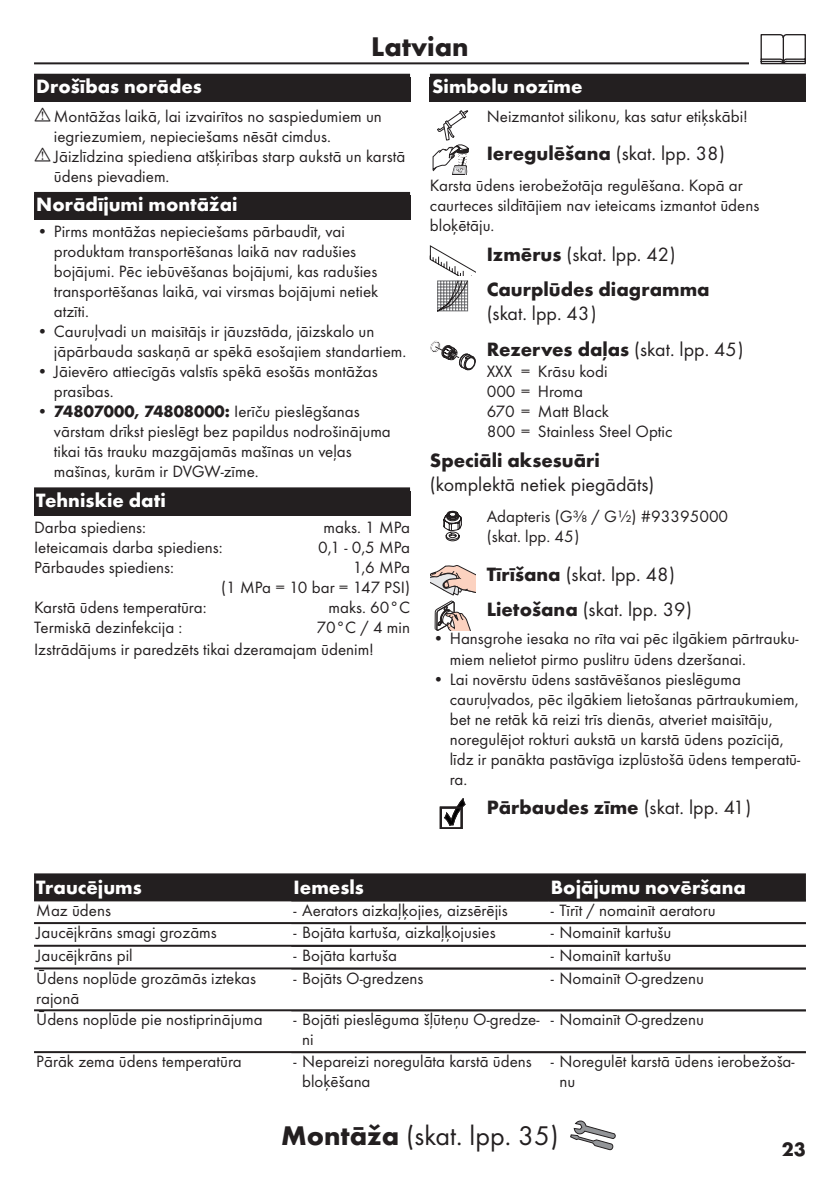
<style>
.page{position:relative;width:840px;height:1191px;background:#fff}
.page>*{position:absolute;margin:0;border:0;box-sizing:border-box;transform-origin:0 0}
.Montage_mit_Symbol_LV{font:28px "Futura TOT Boo";color:#231f20}
.Montage_mit_Symbol_ET{font:700 28px "Futura TOT";color:#231f20}
.Montage_mit_Symbol_ET-2{font:20px/35.4px "Futura TOT Boo";color:#231f20}
.Montage_mit_Symbol_ET-3{font:700 20px/35.4px "Futura TOT";color:#231f20}
.Montage_mit_Symbol_ET-4{font:700 20px "Futura TOT";color:#fff}
.Tabelle_Kopf_LV{font:700 20px "Futura TOT";color:#fff}
.Montage_mit_Symbol_ET-5{font:17px/20px "Futura TOT Boo";color:#231f20}
.Tabelle_Spalte_LV{font:17px/20px "Futura TOT Boo";color:#231f20}
.s1{font-family:"Futura TOT";font-weight:700}
.s2{font-family:"Futura TOT Boo";font-weight:400}
</style>
<div class="page">
<hr style="left:34px;top:62px;width:771px;height:2px;background:#231f20">
<div style="left:748px;top:34px;width:68px;height:34px;background:#fff"></div>
<svg style="left:760px;top:34px;width:45px;height:30px"></svg>
<svg style="left:570px;top:1120px;width:45px;height:30px"></svg>
<div style="left:34px;top:74px;width:376px;height:28px;background:#231f20"></div>
<div style="left:34px;top:192px;width:376px;height:28px;background:#231f20"></div>
<div style="left:34px;top:487px;width:376px;height:28px;background:#231f20"></div>
<div style="left:429px;top:74px;width:376px;height:28px;background:#231f20"></div>
<svg style="left:432px;top:110px;width:36px;height:65px"></svg>
<svg style="left:429px;top:245px;width:46px;height:66px"></svg>
<svg style="left:430px;top:340px;width:45px;height:30px"></svg>
<svg style="left:443px;top:511px;width:19px;height:30px"></svg>
<svg style="left:430px;top:565px;width:45px;height:65px"></svg>
<svg style="left:440px;top:798px;width:25px;height:31px"></svg>
<div style="left:34px;top:873px;width:771px;height:26px;background:#231f20"></div>
<hr style="left:34px;top:899px;width:771px;height:2px;background:#231f20">
<hr style="left:34px;top:922px;width:771px;height:2px;background:#231f20">
<hr style="left:34px;top:944px;width:771px;height:2px;background:#231f20">
<hr style="left:34px;top:967px;width:771px;height:2px;background:#231f20">
<hr style="left:34px;top:1009px;width:771px;height:2px;background:#231f20">
<hr style="left:34px;top:1051px;width:771px;height:2px;background:#231f20">
<p class="Montage_mit_Symbol_ET" style="left:371px;top:29px;width:99px">Latvian</p>
<p class="Montage_mit_Symbol_ET-4" style="left:36px;top:74px;width:167px">Drošības norādes</p>
<p class="Montage_mit_Symbol_ET-5" style="left:54px;top:106px;width:353px">Montāžas laikā, lai izvairītos no saspiedumiem un iegriezumiem, nepieciešams nēsāt cimdus.<br>Jāizlīdzina spiediena atšķirības starp aukstā un karstā ūdens pievadiem.</p>
<p class="Montage_mit_Symbol_ET-4" style="left:36px;top:192px;width:202px">Norādījumi montāžai</p>
<p class="Montage_mit_Symbol_ET-5" style="left:54px;top:221px;width:326px;text-indent:-17px">• Pirms montāžas nepieciešams pārbaudīt, vai produktam transportēšanas laikā nav radušies bojājumi. Pēc iebūvēšanas bojājumi, kas radušies transportēšanas laikā, vai virsmas bojājumi netiek atzīti.</p>
<p class="Montage_mit_Symbol_ET-5" style="left:54px;top:321px;width:354px;text-indent:-17px">• Cauruļvadi un maisītājs ir jāuzstāda, jāizskalo un jāpārbauda saskaņā ar spēkā esošajiem standartiem.</p>
<p class="Montage_mit_Symbol_ET-5" style="left:54px;top:361px;width:325px;text-indent:-17px">• Jāievēro attiecīgās valstīs spēkā esošās montāžas prasības.</p>
<p class="Montage_mit_Symbol_ET-5" style="left:54px;top:401px;width:338px;text-indent:-17px">• <span class="s1">74807000, 74808000:</span> Ierīču pieslēgšanas vārstam drīkst pieslēgt bez papildus nodrošinājuma tikai tās trauku mazgājamās mašīnas un veļas mašīnas, kurām ir DVGW-zīme.</p>
<p class="Montage_mit_Symbol_ET-4" style="left:36px;top:488px;width:131px">Tehniskie dati</p>
<p class="Montage_mit_Symbol_ET-5" style="left:34px;top:517px;width:113px">Darba spiediens:</p>
<p class="Montage_mit_Symbol_ET-5" style="left:323px;top:517px;width:88px">maks. 1 MPa</p>
<p class="Montage_mit_Symbol_ET-5" style="left:34px;top:537px;width:190px">Ieteicamais darba spiediens:</p>
<p class="Montage_mit_Symbol_ET-5" style="left:318px;top:537px;width:93px">0,1 - 0,5 MPa</p>
<p class="Montage_mit_Symbol_ET-5" style="left:34px;top:557px;width:141px">Pārbaudes spiediens:</p>
<p class="Montage_mit_Symbol_ET-5" style="left:221px;top:557px;width:190px;text-align:right">1,6 MPa<br>(1 MPa = 10 bar = 147 PSI)</p>
<p class="Montage_mit_Symbol_ET-5" style="left:34px;top:597px;width:174px">Karstā ūdens temperatūra:</p>
<p class="Montage_mit_Symbol_ET-5" style="left:328px;top:597px;width:83px">maks. 60°C</p>
<p class="Montage_mit_Symbol_ET-5" style="left:34px;top:617px;width:150px">Termiskā dezinfekcija :</p>
<p class="Montage_mit_Symbol_ET-5" style="left:34px;top:615px;width:377px;line-height:22.8px;text-indent:282px">70°C / 4 min<br>Izstrādājums ir paredzēts tikai dzeramajam ūdenim!</p>
<p class="Montage_mit_Symbol_ET-4" style="left:432px;top:74px;width:152px">Simbolu nozīme</p>
<p class="Montage_mit_Symbol_ET-5" style="left:486px;top:106px;width:262px">Neizmantot silikonu, kas satur etiķskābi!</p>
<p class="Montage_mit_Symbol_ET-2" style="left:486px;top:135px;width:240px"><span class="s1">Ieregulēšana</span> (skat. lpp. 38)</p>
<p class="Montage_mit_Symbol_ET-5" style="left:429px;top:175px;width:331px">Karsta ūdens ierobežotāja regulēšana. Kopā ar caurteces sildītājiem nav ieteicams izmantot ūdens bloķētāju.</p>
<p class="Montage_mit_Symbol_ET-3" style="left:486px;top:236px;width:224px">Izmērus <span class="s2">(skat. lpp. 42)<br></span>Caurplūdes diagramma</p>
<p class="Montage_mit_Symbol_ET-2" style="left:486px;top:296px;width:258px">(skat. lpp. 43)<br><span class="s1">Rezerves daļas</span> (skat. lpp. 45)</p>
<p class="Montage_mit_Symbol_ET-5" style="left:486px;top:361px;width:187px">XXX = Krāsu kodi<br>000 = Hroma<br>670 = Matt Black<br>800 = Stainless Steel Optic</p>
<p class="Montage_mit_Symbol_ET-2" style="left:429px;top:448px;width:226px;line-height:24px"><span class="s1">Speciāli aksesuāri </span>(komplektā netiek piegādāts)</p>
<p class="Montage_mit_Symbol_ET-5" style="left:486px;top:506px;width:243px">Adapteris (G⅜ / G½) #93395000 (skat. lpp. 45)</p>
<p class="Montage_mit_Symbol_ET-2" style="left:486px;top:556px;width:207px"><span class="s1">Tīrīšana</span> (skat. lpp. 48)<br><span class="s1">Lietošana</span> (skat. lpp. 39)</p>
<p class="Montage_mit_Symbol_ET-5" style="left:449px;top:628px;width:350px;text-indent:-17px">• Hansgrohe iesaka no rīta vai pēc ilgākiem pārtrauku&shy;miem nelietot pirmo puslitru ūdens dzeršanai.</p>
<p class="Montage_mit_Symbol_ET-5" style="left:449px;top:668px;width:352px;text-indent:-17px">• Lai novērstu ūdens sastāvēšanos pieslēguma cauruļvados, pēc ilgākiem lietošanas pārtraukumiem, bet ne retāk kā reizi trīs dienās, atveriet maisītāju, noregulējot rokturi aukstā un karstā ūdens pozīcijā, līdz ir panākta pastāvīga izplūstošā ūdens temperatū&shy;ra.</p>
<p class="Montage_mit_Symbol_ET-3" style="left:486px;top:789px;width:266px">Pārbaudes zīme <span class="s2">(skat. lpp. 41)</span></p>
<p class="Tabelle_Kopf_LV" style="left:36px;top:874px;width:107px">Traucējums</p>
<p class="Tabelle_Kopf_LV" style="left:293px;top:874px;width:72px">Iemesls</p>
<p class="Tabelle_Kopf_LV" style="left:550px;top:874px;width:196px">Bojājumu novēršana</p>
<p class="Tabelle_Spalte_LV" style="left:36px;top:899px;width:76px">Maz ūdens</p>
<p class="Montage_mit_Symbol_ET-5" style="left:293px;top:899px;width:215px">- Aerators aizkaļķojies, aizsērējis</p>
<p class="Montage_mit_Symbol_ET-5" style="left:550px;top:899px;width:166px">- Tīrīt / nomainīt aeratoru</p>
<p class="Tabelle_Spalte_LV" style="left:36px;top:922px;width:182px">Jaucējkrāns smagi grozāms</p>
<p class="Montage_mit_Symbol_ET-5" style="left:293px;top:922px;width:203px">- Bojāta kartuša, aizkaļķojusies</p>
<p class="Montage_mit_Symbol_ET-5" style="left:550px;top:922px;width:122px">- Nomainīt kartušu</p>
<p class="Tabelle_Spalte_LV" style="left:36px;top:945px;width:98px">Jaucējkrāns pil</p>
<p class="Montage_mit_Symbol_ET-5" style="left:293px;top:945px;width:105px">- Bojāta kartuša</p>
<p class="Montage_mit_Symbol_ET-5" style="left:550px;top:945px;width:122px">- Nomainīt kartušu</p>
<p class="Tabelle_Spalte_LV" style="left:36px;top:967px;width:221px">Ūdens noplūde grozāmās iztekas rajonā</p>
<p class="Montage_mit_Symbol_ET-5" style="left:293px;top:967px;width:131px">- Bojāts O-gredzens</p>
<p class="Montage_mit_Symbol_ET-5" style="left:550px;top:967px;width:154px">- Nomainīt O-gredzenu</p>
<p class="Tabelle_Spalte_LV" style="left:36px;top:1009px;width:228px">Ūdens noplūde pie nostiprinājuma</p>
<p class="Montage_mit_Symbol_ET-5" style="left:302px;top:1009px;width:239px;text-indent:-9px">- Bojāti pieslēguma šļūteņu O-gredze&shy;ni</p>
<p class="Montage_mit_Symbol_ET-5" style="left:550px;top:1009px;width:154px">- Nomainīt O-gredzenu</p>
<p class="Tabelle_Spalte_LV" style="left:36px;top:1051px;width:207px">Pārāk zema ūdens temperatūra</p>
<p class="Montage_mit_Symbol_ET-5" style="left:302px;top:1051px;width:231px;text-indent:-9px">- Nepareizi noregulāta karstā ūdens bloķēšana</p>
<p class="Montage_mit_Symbol_ET-5" style="left:559px;top:1051px;width:236px;text-indent:-9px">- Noregulēt karstā ūdens ierobežoša&shy;nu</p>
<p class="Montage_mit_Symbol_LV" style="left:281px;top:1119px;width:279px"><span class="s1">Montāža</span> (skat. lpp. 35)</p>
<p class="Montage_mit_Symbol_ET-3" style="left:781px;top:1131px;width:25px">23</p>
</div>
